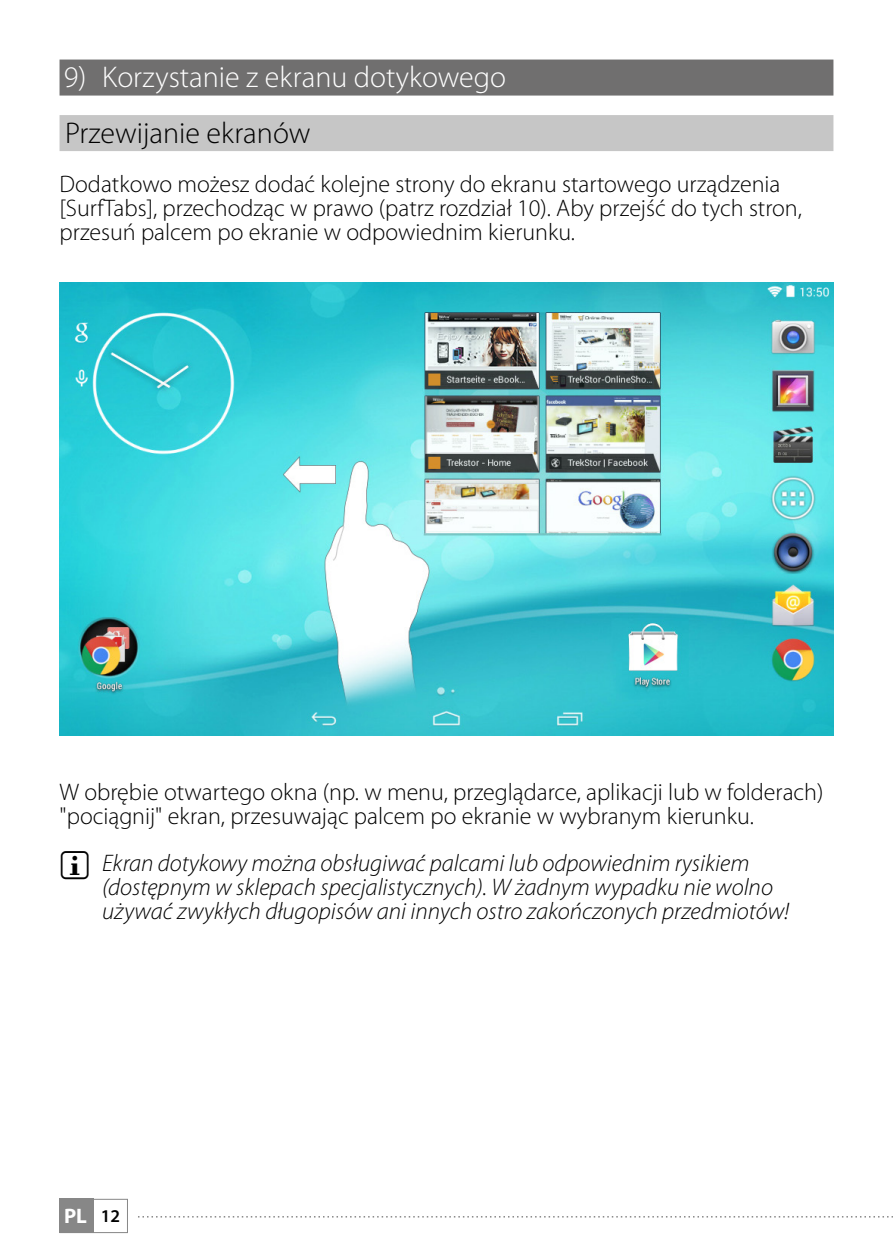
<style>
.page{position:relative;width:893px;height:1259px;background:#fff}
.page>*{position:absolute;margin:0;border:0;box-sizing:border-box;transform-origin:0 0}
.t1{font:300 30px "Myriad Pro";color:#fff}
.t2{font:300 30px "Myriad Pro";color:#000}
.t3{font:300 24px/24px "Myriad Pro";color:#000}
.t4{font:italic 300 24px/24px "Myriad Pro";color:#000}
.t5{font:700 21px "Myriad Pro";color:#fff}
.s1{font-weight:600;font-size:18px;color:#000}
</style>
<div class="page">
<div style="left:60px;top:1199px;width:34px;height:34px;background:#878787"></div>
<div style="left:60px;top:1199px;width:68px;height:34px;border:1px solid #878787"></div>
<svg style="left:138px;top:1216px;width:755px;height:1px"></svg>
<div style="left:60px;top:60px;width:773px;height:36px;background:#706f6f"></div>
<div style="left:60px;top:115px;width:773px;height:36px;background:#c6c6c6"></div>
<img style="left:60px;top:282px;width:773px;height:454px">
<p class="t1" style="left:64px;top:61px;width:444px">9) Korzystanie z ekranu dotykowego</p>
<p class="t2" style="left:65px;top:116px;width:247px">Przewijanie ekranów</p>
<p class="t3" style="left:60px;top:172px;width:744px">Dodatkowo możesz dodać kolejne strony do ekranu startowego urządzenia [SurfTabs], przechodząc w prawo (patrz rozdział 10). Aby przejść do tych stron, przesuń palcem po ekranie w odpowiednim kierunku.</p>
<p class="t3" style="left:60px;top:780px;width:765px">W obrębie otwartego okna (np. w menu, przeglądarce, aplikacji lub w folderach) "pociągnij" ekran, przesuwając palcem po ekranie w wybranym kierunku.</p>
<p class="t4" style="left:102px;top:851px;width:689px">Ekran dotykowy można obsługiwać palcami lub odpowiednim rysikiem (dostępnym w sklepach specjalistycznych). W żadnym wypadku nie wolno używać zwykłych długopisów ani innych ostro zakończonych przedmiotów!</p>
<p class="t5" style="left:64px;top:1202px;width:58px">PL <span class="s1">12</span></p>
</div>
